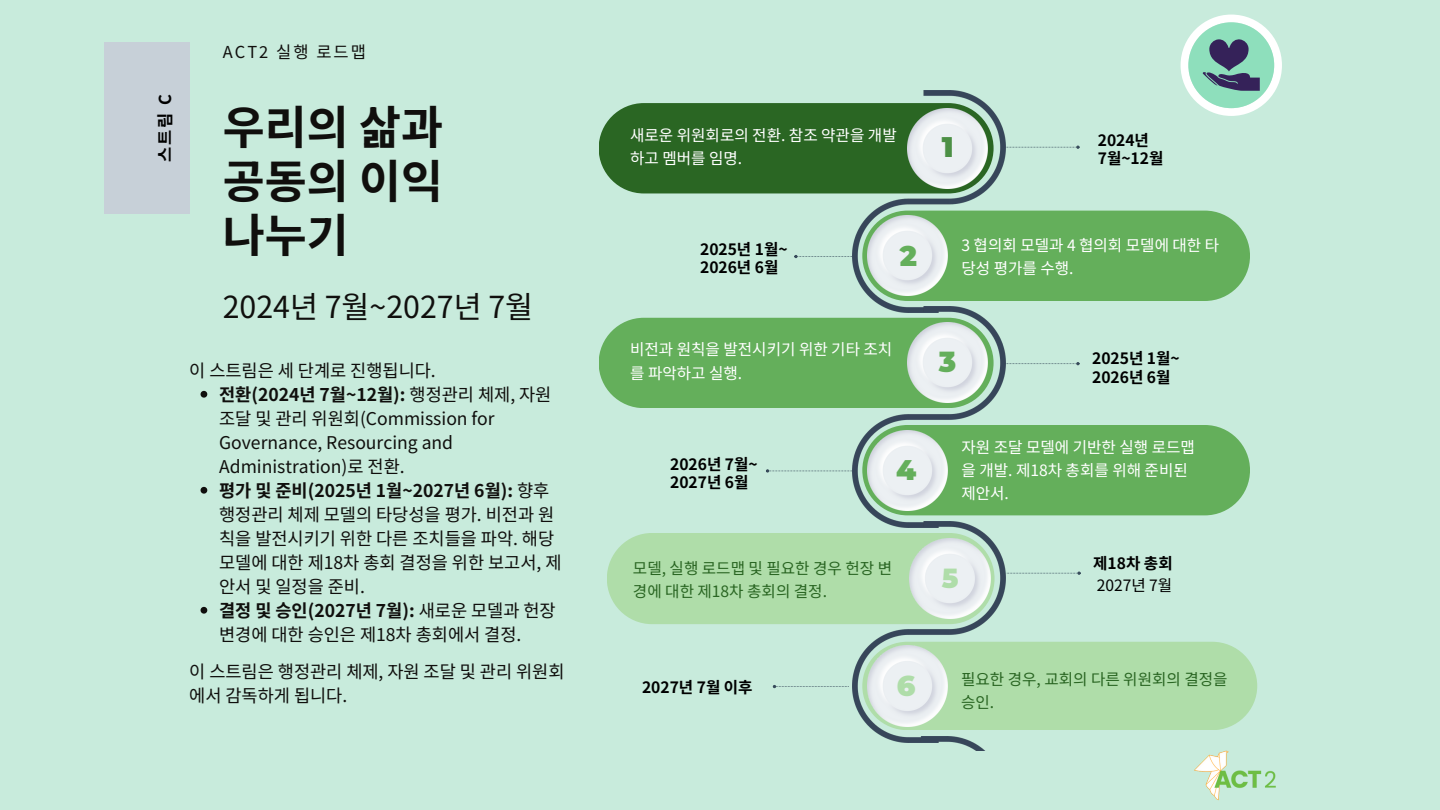
<style>
.page{position:relative;width:1440px;height:810px;background:#c8ebdc}
.page>*{position:absolute;margin:0;border:0;box-sizing:border-box;transform-origin:0 0}
.t1{font:700 45.6px/54px "Noto Sans KR";color:#100f0d;text-align:justify}
.t2{font:30.3px "Noto Sans KR";color:#100f0d}
.t3{font:900 28.3px "Montserrat";color:#64af5b}
.t4{font:900 28.3px "Montserrat";color:#4c9045}
.t5{font:900 28.3px "Montserrat";color:#afdda9}
.t6{font:900 27px "Montserrat";color:#afdda9}
.t7{font:17.5px/24px "Noto Sans KR";color:#100f0d}
.t8{font:16.5px "Noto Sans KR";letter-spacing:.125em;color:#100f0d}
.t9{font:700 16.5px "Noto Sans KR";color:#000}
.t10{font:15.6px/23.2px "Noto Sans KR";color:#fff}
.t11{font:700 15.6px "Noto Sans KR";color:#000}
.t12{font:15.6px/23.2px "Noto Sans KR";color:#2a6623}
.t13{font:15.6px "Noto Sans KR";color:#000}
.s1{font-weight:700}
</style>
<div class="page">
<div style="left:104px;top:43px;width:85px;height:171px;background:#c7d0d8"></div>
<svg style="left:201px;top:391px;width:6px;height:7px"></svg>
<svg style="left:201px;top:487px;width:6px;height:7px"></svg>
<svg style="left:201px;top:607px;width:6px;height:7px"></svg>
<svg style="left:1006px;top:146px;width:73px;height:3px"></svg>
<svg style="left:1181px;top:15px;width:101px;height:101px"></svg>
<img style="left:852px;top:91px;width:154px;height:215px">
<img style="left:852px;top:306px;width:154px;height:215px">
<img style="left:852px;top:521px;width:154px;height:215px">
<div style="left:599px;top:103px;width:394px;height:90px;background:#2a6623;border-radius:45px"></div>
<img style="left:907px;top:108px;width:81px;height:80px">
<div style="left:599px;top:318px;width:394px;height:90px;background:#64af5b;border-radius:45px"></div>
<div style="left:862px;top:642px;width:395px;height:88px;background:#afdda9"></div>
<div style="left:862px;top:211px;width:388px;height:90px;background:#64af5b;border-radius:45px"></div>
<svg style="left:794px;top:255px;width:58px;height:3px"></svg>
<img style="left:867px;top:216px;width:80px;height:80px">
<img style="left:907px;top:323px;width:81px;height:80px">
<img style="left:867px;top:646px;width:80px;height:80px">
<div style="left:862px;top:425px;width:388px;height:90px;background:#64af5b;border-radius:45px"></div>
<svg style="left:766px;top:469px;width:86px;height:3px"></svg>
<img style="left:867px;top:431px;width:80px;height:80px">
<div style="left:607px;top:533px;width:387px;height:91px;background:#afdda9;border-radius:45px"></div>
<svg style="left:773px;top:685px;width:76px;height:3px"></svg>
<img style="left:910px;top:538px;width:80px;height:81px">
<svg style="left:1006px;top:362px;width:73px;height:3px"></svg>
<img style="left:1194px;top:750px;width:82px;height:51px">
<svg style="left:1007px;top:572px;width:74px;height:3px"></svg>
<img style="left:881px;top:736px;width:105px;height:15px">
<p class="t9" style="left:152px;top:162px;width:70px;rotate:-90deg">스트림 C</p>
<p class="t8" style="left:223px;top:39px;width:145px">ACT2 실행 로드맵</p>
<h3 class="t1" style="left:223px;top:97px;width:222px">우리의 삶과 공동의 이익 나누기</h3>
<p class="t2" style="left:223px;top:283px;width:312px">2024년 7월~2027년 7월</p>
<h4 class="t7" style="left:189px;top:358px;width:248px">이 스트림은 세 단계로 진행됩니다.</h4>
<p class="t7" style="left:219px;top:382px;width:334px"><span class="s1">전환(2024년 7월~12월):</span> 행정관리 체제, 자원 조달 및 관리 위원회(Commission for<br>Governance, Resourcing and<br>Administration)로 전환.</p>
<h1 class="t7" style="left:219px;top:478px;width:344px"><span class="s1">평가 및 준비(2025년 1월~2027년 6월):</span> 향후 행정관리 체제 모델의 타당성을 평가. 비전과 원 칙을 발전시키기 위한 다른 조치들을 파악. 해당 모델에 대한 제18차 총회 결정을 위한 보고서, 제 안서 및 일정을 준비.</h1>
<p class="t7" style="left:219px;top:598px;width:338px"><span class="s1">결정 및 승인(2027년 7월):</span> 새로운 모델과 헌장 변경에 대한 승인은 제18차 총회에서 결정.</p>
<p class="t7" style="left:189px;top:658px;width:377px">이 스트림은 행정관리 체제, 자원 조달 및 관리 위원회 에서 감독하게 됩니다.</p>
<p class="t10" style="left:630px;top:123px;width:268px">새로운 위원회로의 전환. 참조 약관을 개발 하고 멤버를 임명.</p>
<p class="t4" style="left:942px;top:129px;width:13px">1</p>
<h6 class="t11" style="left:1098px;top:128px;width:53px">2024년</h6>
<h6 class="t11" style="left:1098px;top:146px;width:67px">7월~12월</h6>
<h6 class="t11" style="left:700px;top:237px;width:89px">2025년 1월~</h6>
<p class="t11" style="left:700px;top:255px;width:80px">2026년 6월</p>
<h5 class="t3" style="left:900px;top:239px;width:19px">2</h5>
<p class="t10" style="left:961px;top:232px;width:259px">3 협의회 모델과 4 협의회 모델에 대한 타 당성 평가를 수행.</p>
<p class="t10" style="left:630px;top:337px;width:264px">비전과 원칙을 발전시키기 위한 기타 조치 를 파악하고 실행.</p>
<p class="t11" style="left:670px;top:452px;width:89px">2026년 7월~</p>
<h5 class="t11" style="left:670px;top:470px;width:80px">2027년 6월</h5>
<p class="t3" style="left:896px;top:452px;width:22px">4</p>
<p class="t12" style="left:633px;top:555px;width:261px">모델, 실행 로드맵 및 필요한 경우 헌장 변 경에 대한 제18차 총회의 결정.</p>
<p class="t3" style="left:939px;top:344px;width:19px">3</p>
<p class="t11" style="left:1092px;top:346px;width:89px">2025년 1월~</p>
<p class="t11" style="left:1092px;top:365px;width:80px">2026년 6월</p>
<p class="t10" style="left:961px;top:434px;width:235px">자원 조달 모델에 기반한 실행 로드맵 을 개발. 제18차 총회를 위해 준비된 제안서.</p>
<p class="t6" style="left:942px;top:562px;width:18px">5</p>
<p class="t11" style="left:1093px;top:551px;width:81px">제18차 총회</p>
<h6 class="t13" style="left:1097px;top:573px;width:77px">2027년 7월</h6>
<p class="t11" style="left:642px;top:674px;width:112px">2027년 7월 이후</p>
<h6 class="t5" style="left:897px;top:668px;width:20px">6</h6>
<p class="t12" style="left:961px;top:667px;width:268px">필요한 경우, 교회의 다른 위원회의 결정을 승인.</p>
</div>
